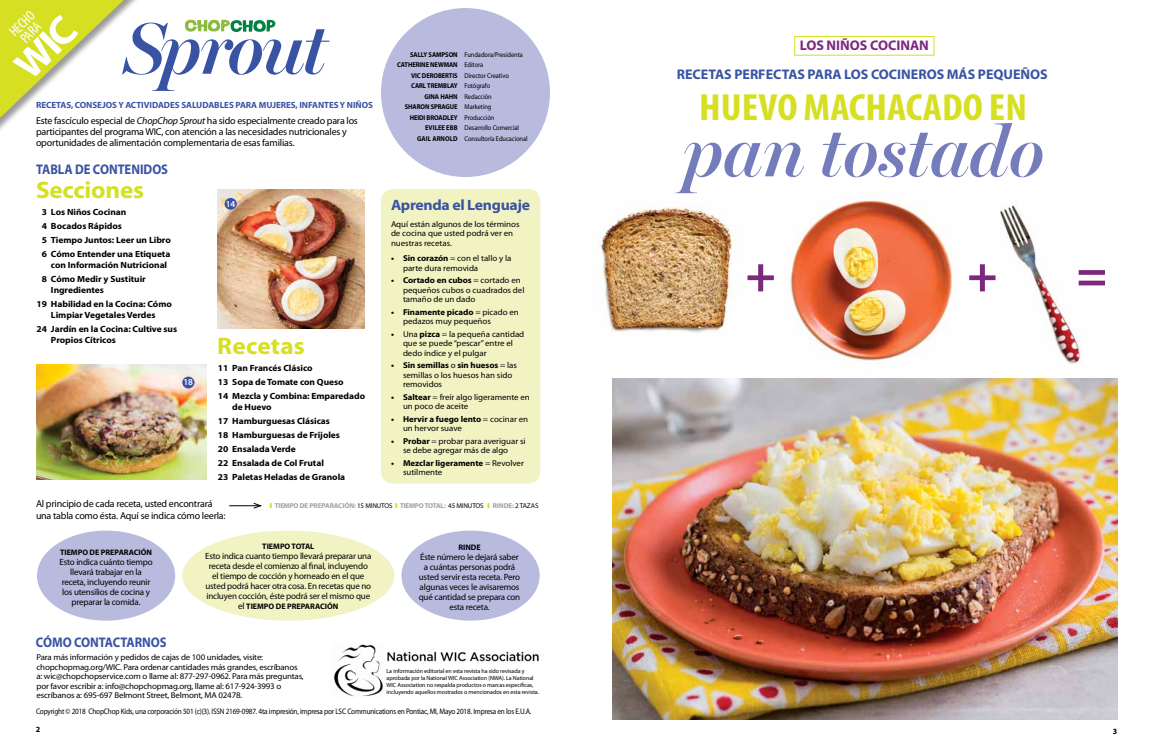
<style>
.page{position:relative;width:1152px;height:756px;background:#fff}
.page>*{position:absolute;margin:0;border:0;box-sizing:border-box;transform-origin:0 0}
.t1{font:italic 600 73.4px "Miller Banner";letter-spacing:-.03em;color:#3953a4}
.t2{font:italic 600 72px "Miller Banner";color:#747cbb}
.t3{font:700 51px "Myriad Pro";color:#7c287d}
.t4{font:700 condensed 38px "Myriad Pro";color:#d7df23;scale:1.11 1}
.t5{font:700 24px "Myriad Pro";letter-spacing:-.01em;color:#d7df23;scale:1.05 1}
.t6{font:700 24px "Myriad Pro";letter-spacing:.01em;color:#d7df23;scale:1.05 1}
.t7{font:700 15px "Myriad Pro";letter-spacing:-.02em;color:#3953a4;scale:1.05 1}
.t8{font:condensed 14.6px/12.4px "Myriad Pro";color:#fff}
.t9{font:700 14px "Myriad Pro";color:#3953a4}
.t10{font:700 14px "Myriad Pro";color:#3953a4;scale:.9 1}
.t11{font:700 14px "Myriad Pro";color:#7c287d}
.t12{font:10px/11px "Myriad Pro";letter-spacing:-.02em;color:#000}
.t13{font:9px/10px "Myriad Pro";letter-spacing:-.02em;color:#000;text-align:center}
.t14{font:700 9px/14px "Myriad Pro";letter-spacing:-.005em;color:#000;scale:1.05 1}
.t15{font:700 9px "Myriad Pro";letter-spacing:-.005em;color:#3953a4}
.t16{font:600 9px "Myriad Pro";color:#fff}
.t17{font:8.5px/9.5px "Myriad Pro";letter-spacing:-.01em;color:#000;scale:1.05 1}
.t18{font:700 8.5px/9.5px "Myriad Pro";letter-spacing:-.005em;color:#000;scale:1.05 1}
.t19{font:8px "Myriad Pro";letter-spacing:-.025em;color:#000;scale:.9 1}
.t20{font:700 8px "Myriad Pro";color:#000}
.t21{font:7px/10.5px "Myriad Pro";letter-spacing:-.01em;color:#000;scale:.92 1}
.t22{font:700 7px/10.5px "Myriad Pro";letter-spacing:-.01em;color:#000;text-align:right;scale:.92 1}
.t23{font:700 7px "Myriad Pro";letter-spacing:-.02em;color:#9d9fa2}
.t24{font:6px/7px "Myriad Pro";letter-spacing:-.01em;color:#000}
.s1{font-style:italic}
.s2{font-weight:700}
.s3{font-weight:400}
.s4{color:#d7df23}
.s5{font-weight:400;color:#000}
.s6{font-weight:400;font-size:9px}
</style>
<div class="page">
<img style="left:1000px;top:205px;width:118px;height:184px">
<img style="left:790px;top:198px;width:166px;height:169px">
<img style="left:599px;top:207px;width:137px;height:126px">
<img style="left:217px;top:189px;width:148px;height:139px">
<img style="left:36px;top:364px;width:170px;height:115px">
<div style="left:225px;top:198px;width:12px;height:12px;background:#3953a4;border-radius:50%"></div>
<div style="left:182px;top:377px;width:13px;height:11px;background:#3953a4;border-radius:50%"></div>
<img style="left:612px;top:378px;width:505px;height:342px">
<svg style="left:185px;top:20px;width:90px;height:12px"></svg>
<svg style="left:0;top:0;width:124px;height:118px"></svg>
<div style="left:381px;top:8px;width:169px;height:169px;background:#b8bade;border-radius:50%"></div>
<div style="left:381px;top:189px;width:159px;height:295px;background:#f1f3c2;border-radius:12px"></div>
<img style="left:334px;top:644px;width:49px;height:53px">
<img style="left:387px;top:651px;width:152px;height:11px">
<div style="left:401px;top:531px;width:139px;height:90px;background:#b8bade;border-radius:50%"></div>
<div style="left:182px;top:531px;width:212px;height:90px;background:#f1f3c2;border-radius:50%"></div>
<div style="left:37px;top:531px;width:138px;height:90px;background:#b8bade;border-radius:50%"></div>
<hr style="left:229px;top:505px;width:32px;height:1px;background:#000">
<svg style="left:253px;top:503px;width:9px;height:6px"></svg>
<div style="left:794px;top:36px;width:140px;height:20px;border:1px solid #d7df23"></div>
<h3 class="t8" style="left:7px;top:29px;width:31px;rotate:-45deg">HECHO<br>PARA</h3>
<h1 class="t1" style="left:124px;top:5px;width:204px">Sprout</h1>
<p class="t15" style="left:36px;top:99px;width:338px">RECETAS, CONSEJOS Y ACTIVIDADES SALUDABLES PARA MUJERES, INFANTES Y NIÑOS</p>
<p class="t12" style="left:36px;top:115px;width:323px">Este fascículo especial de <span class="s1">ChopChop Sprout</span> ha sido especialmente creado para los participantes del programa WIC, con atención a las necesidades nutricionales y oportunidades de alimentación complementaria de esas familias.</p>
<h3 class="t10" style="left:36px;top:160px;width:148px">TABLA DE CONTENIDOS</h3>
<h3 class="t5" style="left:36px;top:174px;width:104px">Secciones</h3>
<p class="t14" style="left:42px;top:205px;width:124px">3 Los Niños Cocinan<br>4 Bocados Rápidos<br>5 Tiempo Juntos: Leer un Libro<br>6 Cómo Entender una Etiqueta</p>
<p class="t14" style="left:42px;top:258px;width:121px;text-indent:9px">con Información Nutricional<br>8 Cómo Medir y Sustituir</p>
<p class="t14" style="left:37px;top:283px;width:130px;text-indent:14px">Ingredientes<br>19 Habilidad en la Cocina: Cómo</p>
<p class="t14" style="left:37px;top:308px;width:135px;text-indent:14px">Limpiar Vegetales Verdes<br>24 Jardín en la Cocina: Cultive sus</p>
<p class="t14" style="left:51px;top:333px;width:63px">Propios Cítricos</p>
<p class="t16" style="left:184px;top:377px;width:11px">18</p>
<p class="t16" style="left:226px;top:198px;width:11px">14</p>
<h3 class="t6" style="left:217px;top:331px;width:85px">Recetas</h3>
<p class="t14" style="left:218px;top:361px;width:142px">11 Pan Francés Clásico<br>13 Sopa de Tomate con Queso<br>14 Mezcla y Combina: Emparedado</p>
<p class="t14" style="left:218px;top:400px;width:123px;text-indent:14px">de Huevo<br>17 Hamburguesas Clásicas<br>18 Hamburguesas de Frijoles<br>20 Ensalada Verde<br>22 Ensalada de Col Frutal<br>23 Paletas Heladas de Granola</p>
<p class="t22" style="left:397px;top:49px;width:67px">SALLY SAMPSON<br>CATHERINE NEWMAN<br>VIC DEROBERTIS<br>CARL TREMBLAY<br>GINA HAHN<br>SHARON SPRAGUE<br>HEIDI BROADLEY<br>EVILEE EBB<br>GAIL ARNOLD</p>
<p class="t21" style="left:465px;top:49px;width:70px">Fundadora/Presidenta<br>Editora<br>Director Creativo<br>Fotógrafo<br>Redacción<br>Marketing<br>Producción<br>Desarrollo Comercial<br>Consultoría Educacional</p>
<h3 class="t7" style="left:391px;top:195px;width:134px">Aprenda el Lenguaje</h3>
<p class="t17" style="left:391px;top:219px;width:124px">Aquí están algunos de los términos de cocina que usted podrá ver en nuestras recetas.</p>
<p class="t17" style="left:403px;top:254px;width:105px;text-indent:-12px"><span class="s2">• Sin corazón</span> = con el tallo y la parte dura removida</p>
<p class="t17" style="left:403px;top:276px;width:117px;text-indent:-12px"><span class="s2">• Cortado en cubos</span> = cortado en pequeños cubos o cuadrados del tamaño de un dado</p>
<p class="t17" style="left:403px;top:307px;width:112px;text-indent:-12px"><span class="s2">• Finamente picado</span> = picado en pedazos muy pequeños</p>
<p class="t17" style="left:403px;top:329px;width:117px;text-indent:-12px"><span class="s2">•</span> Una <span class="s2">pizca</span> = la pequeña cantidad que se puede “pescar” entre el dedo índice y el pulgar</p>
<p class="t17" style="left:403px;top:361px;width:110px;text-indent:-12px"><span class="s2">• Sin semillas</span> o <span class="s2">sin huesos</span> = las semillas o los huesos han sido removidos</p>
<p class="t17" style="left:403px;top:392px;width:122px;text-indent:-12px"><span class="s2">• Saltear</span> = freír algo ligeramente en un poco de aceite</p>
<p class="t17" style="left:403px;top:414px;width:121px;text-indent:-12px"><span class="s2">• Hervir a fuego lento</span> = cocinar en un hervor suave</p>
<p class="t17" style="left:403px;top:436px;width:118px;text-indent:-12px"><span class="s2">• Probar</span> = probar para averiguar si se debe agregar más de algo</p>
<p class="t18" style="left:403px;top:458px;width:117px;text-indent:-12px">• Mezclar ligeramente <span class="s3">= Revolver sutilmente</span></p>
<p class="t12" style="left:36px;top:498px;width:191px;line-height:12px">Al principio de cada receta, usted encontrará una tabla como ésta. Aquí se indica cómo leerla:</p>
<p class="t23" style="left:270px;top:501px;width:270px"><span class="s4">❚</span> TIEMPO DE PREPARACIÓN: <span class="s5">15 MINUTOS</span> <span class="s4">❚</span> TIEMPO TOTAL: <span class="s5">45 MINUTOS</span> <span class="s4">❚</span> RINDE: <span class="s5">2 TAZAS</span></p>
<p class="t20" style="left:60px;top:547px;width:94px">TIEMPO DE PREPARACIÓN</p>
<p class="t13" style="left:59px;top:557px;width:95px">Esto indica cuánto tiempo llevará trabajar en la receta, incluyendo reunir los utensilios de cocina y preparar la comida.</p>
<h3 class="t10" style="left:36px;top:633px;width:147px">CÓMO CONTACTARNOS</h3>
<p class="t20" style="left:262px;top:541px;width:54px">TIEMPO TOTAL</p>
<p class="t13" style="left:205px;top:550px;width:168px">Esto indica cuanto tiempo llevará preparar una receta desde el comienzo al final, incluyendo el tiempo de cocción y horneado en el que usted podrá hacer otra cosa. En recetas que no incluyen cocción, éste podrá ser el mismo que</p>
<p class="t20" style="left:238px;top:601px;width:102px"><span class="s6">el</span> TIEMPO DE PREPARACIÓN</p>
<p class="t17" style="left:36px;top:653px;width:256px">Para más información y pedidos de cajas de 100 unidades, visite: chopchopmag.org/WIC. Para ordenar cantidades más grandes, escríbanos a: wic@chopchopservice.com o llame al: 877-297-0962. Para más preguntas, por favor escribir a: info@chopchopmag.org, llame al: 617-924-3993 o escríbanos a: 695-697 Belmont Street, Belmont, MA 02478.</p>
<p class="t20" style="left:458px;top:542px;width:24px">RINDE</p>
<p class="t13" style="left:419px;top:552px;width:103px">Éste número le dejará saber a cuántas personas podrá usted servir esta receta. Pero algunas veces le avisaremos qué cantidad se prepara con esta receta.</p>
<p class="t24" style="left:387px;top:667px;width:154px">La información editorial en esta revista ha sido revisada y aprobada por la National WIC Association (NWA). La National WIC Association no respalda productos o marcas específicas, incluyendo aquellos mostrados o mencionados en esta revista.</p>
<p class="t19" style="left:36px;top:707px;width:552px">Copyright © 2018 ChopChop Kids, una corporación 501 (c)(3). ISSN 2169-0987. 4ta impresión, impresa por LSC Communications en Pontiac, MI, Mayo 2018. Impresa en los E.U.A.</p>
<h3 class="t11" style="left:800px;top:36px;width:130px">LOS NIÑOS COCINAN</h3>
<h3 class="t9" style="left:677px;top:65px;width:373px">RECETAS PERFECTAS PARA LOS COCINEROS MÁS PEQUEÑOS</h3>
<h3 class="t4" style="left:699px;top:84px;width:297px">HUEVO MACHACADO EN</h3>
<h2 class="t2" style="left:682px;top:109px;width:363px">pan tostado</h2>
<h3 class="t3" style="left:746px;top:241px;width:32px">+</h3>
<h3 class="t3" style="left:967px;top:241px;width:32px">+</h3>
<h3 class="t3" style="left:1077px;top:241px;width:32px">=</h3>
<p class="t20" style="left:36px;top:724px;width:6px">2</p>
<p class="t20" style="left:1113px;top:726px;width:6px">3</p>
</div>
